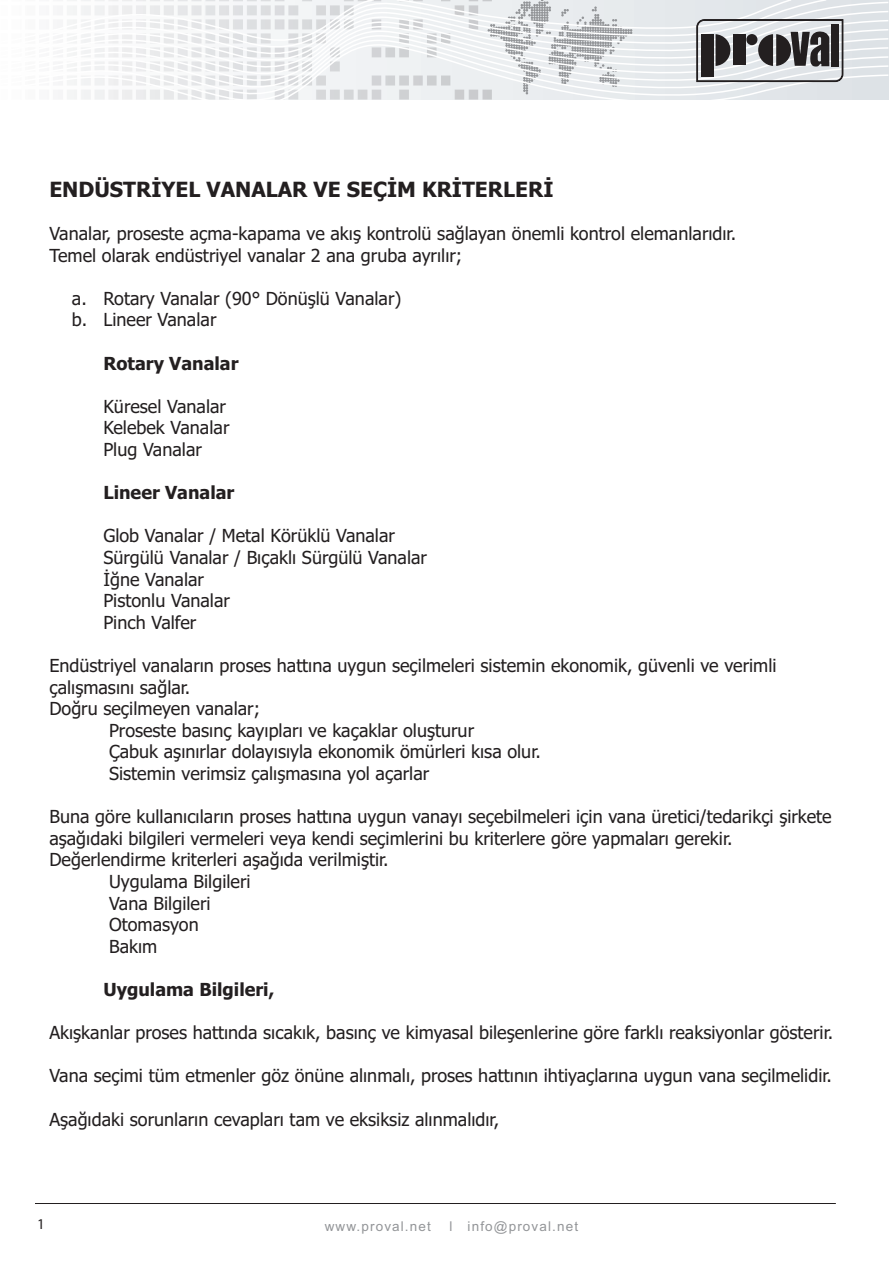
<style>
.page{position:relative;width:893px;height:1263px;background:#fff}
.page>*{position:absolute;margin:0;border:0;box-sizing:border-box;transform-origin:0 0}
.t1{font:700 21px "Tahoma";color:#231f20}
.t2{font:18px/21.6px "Tahoma";color:#231f20}
.t3{font:700 18px "Tahoma";color:#231f20}
.t4{font:15px "Myriad Pro";color:#231f20}
.t5{font:13.5px "Arial";letter-spacing:.085em;color:#939598}
</style>
<div class="page">
<svg style="left:67px;top:0;width:822px;height:100px"></svg>
<svg style="left:696px;top:19px;width:148px;height:63px;background:#8e8e90"></svg>
<hr style="left:35px;top:1203px;width:801px;height:1px;background:#231f20">
<p class="t1" style="left:49px;top:181px;width:506px">ENDÜSTRÝYEL VANALAR VE SEÇÝM KRÝTERLERÝ</p>
<p class="t2" style="left:49px;top:224px;width:688px">Vanalar, proseste açma-kapama ve akýþ kontrolü saðlayan önemli kontrol elemanlarýdýr.<br>Temel olarak endüstriyel vanalar 2 ana gruba ayrýlýr;</p>
<p class="t2" style="left:72px;top:289px;width:331px">a. Rotary Vanalar (90° Dönüþlü Vanalar) b. Lineer Vanalar</p>
<p class="t3" style="left:103px;top:356px;width:137px">Rotary Vanalar</p>
<p class="t2" style="left:103px;top:397px;width:128px">Küresel Vanalar<br>Kelebek Vanalar<br>Plug Vanalar</p>
<p class="t3" style="left:103px;top:485px;width:132px">Lineer Vanalar</p>
<p class="t2" style="left:103px;top:526px;width:325px">Glob Vanalar / Metal Körüklü Vanalar<br>Sürgülü Vanalar / Býçaklý Sürgülü Vanalar<br>Ýðne Vanalar<br>Pistonlu Vanalar<br>Pinch Valfer</p>
<p class="t2" style="left:49px;top:656px;width:729px">Endüstriyel vanalarýn proses hattýna uygun seçilmeleri sistemin ekonomik, güvenli ve verimli</p>
<p class="t2" style="left:49px;top:678px;width:143px">çalýþmasýný saðlar.</p>
<p class="t2" style="left:49px;top:699px;width:212px">Doðru seçilmeyen vanalar;</p>
<p class="t2" style="left:109px;top:721px;width:367px">Proseste basýnç kayýplarý ve kaçaklar oluþturur</p>
<p class="t2" style="left:109px;top:742px;width:433px">Çabuk aþýnýrlar dolayýsýyla ekonomik ömürleri kýsa olur.</p>
<p class="t2" style="left:109px;top:764px;width:322px">Sistemin verimsiz çalýþmasýna yol açarlar</p>
<p class="t2" style="left:49px;top:807px;width:784px">Buna göre kullanýcýlarýn proses hattýna uygun vanayý seçebilmeleri için vana üretici/tedarikçi þirkete</p>
<p class="t2" style="left:49px;top:829px;width:685px">aþaðýdaki bilgileri vermeleri veya kendi seçimlerini bu kriterlere göre yapmalarý gerekir.</p>
<p class="t2" style="left:49px;top:850px;width:341px">Deðerlendirme kriterleri aþaðýda verilmiþtir.</p>
<p class="t2" style="left:109px;top:872px;width:143px">Uygulama Bilgileri</p>
<p class="t2" style="left:109px;top:894px;width:103px">Vana Bilgileri</p>
<p class="t2" style="left:109px;top:915px;width:91px">Otomasyon</p>
<p class="t2" style="left:109px;top:937px;width:50px">Bakým</p>
<p class="t3" style="left:103px;top:982px;width:172px">Uygulama Bilgileri,</p>
<p class="t2" style="left:49px;top:1023px;width:785px">Akýþkanlar proses hattýnda sýcakýk, basýnç ve kimyasal bileþenlerine göre farklý reaksiyonlar gösterir.</p>
<p class="t2" style="left:49px;top:1066px;width:784px">Vana seçimi tüm etmenler göz önüne alýnmalý, proses hattýnýn ihtiyaçlarýna uygun vana seçilmelidir.</p>
<p class="t2" style="left:49px;top:1110px;width:451px">Aþaðýdaki sorunlarýn cevaplarý tam ve eksiksiz alýnmalýdýr,</p>
<p class="t4" style="left:37px;top:1218px;width:9px">1</p>
<p class="t5" style="left:325px;top:1221px;width:108px">www.proval.net</p>
<p class="t5" style="left:450px;top:1221px;width:130px">l info@proval.net</p>
</div>
